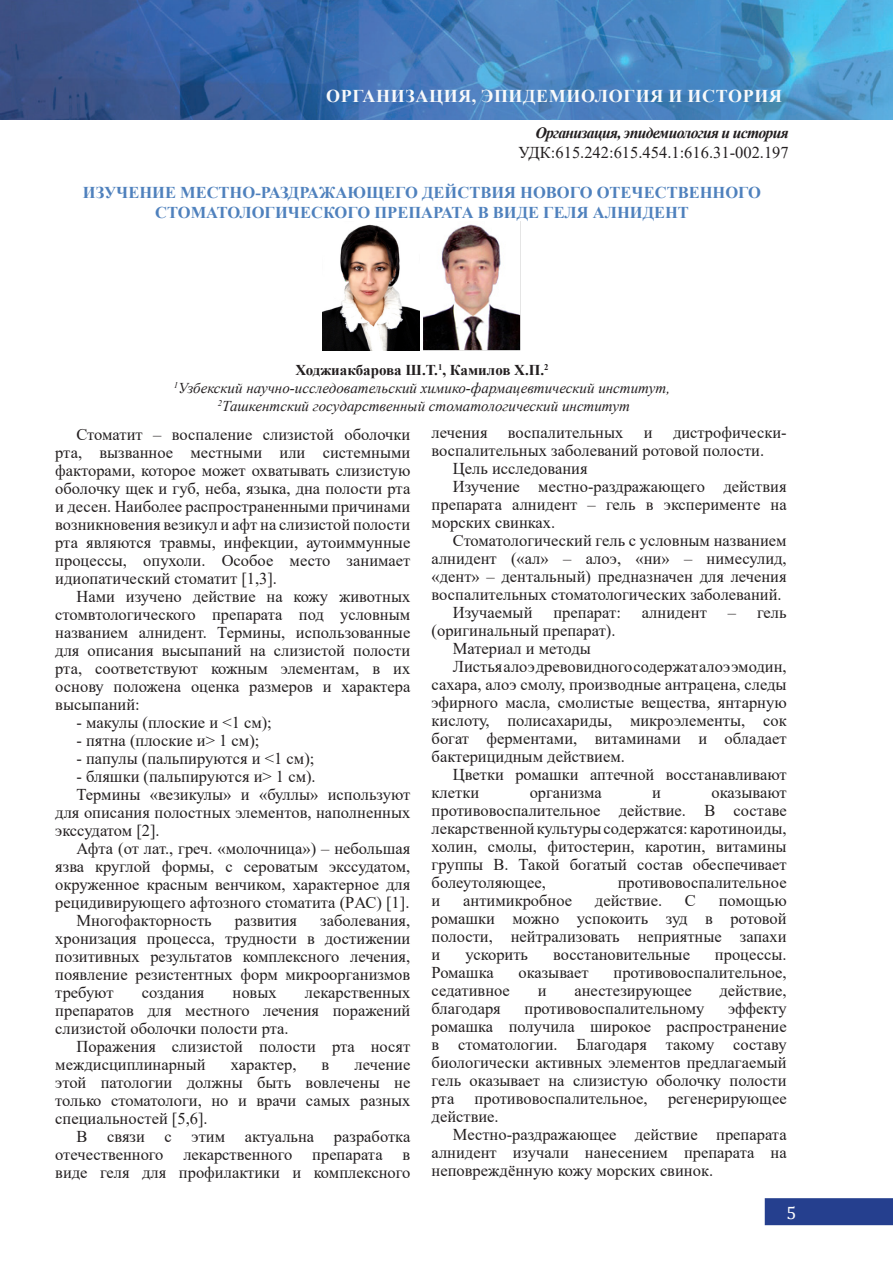
<style>
.page{position:relative;width:893px;height:1263px;background:#fff}
.page>*{position:absolute;margin:0;border:0;box-sizing:border-box;transform-origin:0 0}
.t1{font:700 18px "Times New Roman";letter-spacing:.035em;color:#f8f9fa}
.t2{font:18px "Cambria";color:#fff}
.Îñíîâíîé_òåêñò__2{font:16.5px/18px "Times New Roman";color:#231f20;text-align:justify}
.t3{font:700 16.5px/19.8px "Times New Roman";color:#4f81bd;text-align:center}
.Îñíîâíîé_òåêñò__3{font:16.5px "Times New Roman";color:#231f20}
.Îñíîâíîé_òåêñò__3-2{font:italic 700 15.75px "Times New Roman";letter-spacing:-.045em;color:#231f20}
.t4{font:italic 15px "Times New Roman";color:#231f20}
.t5{font:700 15px "Times New Roman";color:#231f20}
</style>
<div class="page">
<img style="left:0;top:0;width:893px;height:120px">
<div style="left:765px;top:1199px;width:127px;height:25px;background:#253f8e"></div>
<div style="left:765px;top:1198px;width:128px;height:27px;border:2px solid #253f8e"></div>
<img style="left:322px;top:224px;width:97px;height:126px">
<img style="left:423px;top:221px;width:98px;height:130px">
<p class="t1" style="left:326px;top:83px;width:457px">ОРГАНИЗАЦИЯ, ЭПИДЕМИОЛОГИЯ И ИСТОРИЯ</p>
<p class="Îñíîâíîé_òåêñò__3-2" style="left:535px;top:122px;width:255px">Организация, эпидемиология и история</p>
<p class="Îñíîâíîé_òåêñò__3" style="left:519px;top:141px;width:272px">УДК:615.242:615.454.1:616.31-002.197</p>
<p class="t3" style="left:83px;top:182px;width:680px">ИЗУЧЕНИЕ МЕСТНО-РАЗДРАЖАЮЩЕГО ДЕЙСТВИЯ НОВОГО ОТЕЧЕСТВЕННОГО<br>СТОМАТОЛОГИЧЕСКОГО ПРЕПАРАТА В ВИДЕ ГЕЛЯ АЛНИДЕНТ</p>
<p class="t5" style="left:295px;top:359px;width:255px">Ходжиакбарова Ш.Т.<sup>1</sup>, Камилов Х.П.<sup>2</sup></p>
<p class="t4" style="left:174px;top:377px;width:498px"><sup>1</sup>Узбекский научно-исследовательский химико-фармацевтический институт,</p>
<p class="t4" style="left:218px;top:395px;width:414px"><sup>2</sup>Ташкентский государственный стоматологический институт</p>
<p class="Îñíîâíîé_òåêñò__2" style="left:55px;top:425px;width:357px;text-indent:21px">Стоматит – воспаление слизистой оболочки рта, вызванное местными или системными факторами, которое может охватывать слизистую оболочку щек и губ, неба, языка, дна полости рта и десен. Наиболее распространенными причинами возникновения везикул и афт на слизистой полости рта являются травмы, инфекции, аутоиммунные процессы, опухоли. Особое место занимает идиопатический стоматит [1,3].</p>
<p class="Îñíîâíîé_òåêñò__2" style="left:55px;top:587px;width:357px;text-indent:21px">Нами изучено действие на кожу животных стомвтологического препарата под условным названием алнидент. Термины, использованные для описания высыпаний на слизистой полости рта, соответствуют кожным элементам, в их основу положена оценка размеров и характера высыпаний:</p>
<p class="Îñíîâíîé_òåêñò__2" style="left:77px;top:713px;width:197px">- макулы (плоские и &lt;1 см);</p>
<p class="Îñíîâíîé_òåêñò__2" style="left:77px;top:731px;width:184px">- пятна (плоские и&gt; 1 см);</p>
<p class="Îñíîâíîé_òåêñò__2" style="left:77px;top:749px;width:239px">- папулы (пальпируются и &lt;1 см);</p>
<p class="Îñíîâíîé_òåêñò__2" style="left:77px;top:767px;width:241px">- бляшки (пальпируются и&gt; 1 см).</p>
<p class="Îñíîâíîé_òåêñò__2" style="left:55px;top:785px;width:357px;text-indent:21px">Термины «везикулы» и «буллы» используют для описания полостных элементов, наполненных экссудатом [2].</p>
<p class="Îñíîâíîé_òåêñò__2" style="left:55px;top:839px;width:357px;text-indent:21px">Афта (от лат., греч. «молочница») – небольшая язва круглой формы, с сероватым экссудатом, окруженное красным венчиком, характерное для рецидивирующего афтозного стоматита (PАС) [1].</p>
<p class="Îñíîâíîé_òåêñò__2" style="left:77px;top:911px;width:137px">Многофакторность</p>
<p class="Îñíîâíîé_òåêñò__2" style="left:235px;top:911px;width:64px">развития</p>
<p class="Îñíîâíîé_òåêñò__2" style="left:432px;top:423px;width:357px">лечения воспалительных и дистрофически&shy;воспалительных заболеваний ротовой полости.</p>
<p class="Îñíîâíîé_òåêñò__2" style="left:453px;top:459px;width:136px">Цель исследования</p>
<p class="Îñíîâíîé_òåêñò__2" style="left:432px;top:477px;width:357px;text-indent:21px">Изучение местно-раздражающего действия препарата алнидент – гель в эксперименте на морских свинках.</p>
<p class="Îñíîâíîé_òåêñò__2" style="left:432px;top:531px;width:357px;text-indent:21px">Стоматологический гель с условным названием алнидент («ал» – алоэ, «ни» – нимесулид, «дент» – дентальный) предназначен для лечения воспалительных стоматологических заболеваний.</p>
<p class="Îñíîâíîé_òåêñò__2" style="left:453px;top:603px;width:81px">Изучаемый</p>
<p class="Îñíîâíîé_òåêñò__2" style="left:553px;top:603px;width:69px">препарат:</p>
<p class="Îñíîâíîé_òåêñò__2" style="left:642px;top:603px;width:67px">алнидент</p>
<p class="Îñíîâíîé_òåêñò__2" style="left:728px;top:603px;width:60px">– гель</p>
<p class="Îñíîâíîé_òåêñò__2" style="left:432px;top:621px;width:185px">(оригинальный препарат).</p>
<p class="Îñíîâíîé_òåêñò__2" style="left:453px;top:639px;width:139px">Материал и методы</p>
<p class="Îñíîâíîé_òåêñò__2" style="left:432px;top:657px;width:357px;text-indent:21px">Листья алоэ древовидного содержат алоэ эмодин, сахара, алоэ смолу, производные антрацена, следы эфирного масла, смолистые вещества, янтарную кислоту, полисахариды, микроэлементы, сок богат ферментами, витаминами и обладает бактерицидным действием.</p>
<p class="Îñíîâíîé_òåêñò__2" style="left:432px;top:765px;width:357px;text-indent:21px">Цветки ромашки аптечной восстанавливают клетки</p>
<p class="Îñíîâíîé_òåêñò__2" style="left:432px;top:783px;width:357px;text-indent:280px">оказывают противовоспалительное действие. В составе лекарственной культуры содержатся: каротиноиды, холин, смолы, фитостерин, каротин, витамины группы В. Такой богатый состав обеспечивает болеутоляющее,</p>
<p class="Îñíîâíîé_òåêñò__2" style="left:530px;top:783px;width:74px">организма</p>
<p class="Îñíîâíîé_òåêñò__2" style="left:652px;top:783px;width:10px">и</p>
<p class="Îñíîâíîé_òåêñò__2" style="left:618px;top:873px;width:171px">противовоспалительное</p>
<p class="Îñíîâíîé_òåêñò__2" style="left:432px;top:891px;width:10px">и</p>
<p class="Îñíîâíîé_òåêñò__2" style="left:463px;top:891px;width:110px">антимикробное</p>
<p class="Îñíîâíîé_òåêñò__2" style="left:595px;top:891px;width:69px">действие.</p>
<p class="Îñíîâíîé_òåêñò__2" style="left:685px;top:891px;width:13px">С</p>
<p class="Îñíîâíîé_òåêñò__2" style="left:432px;top:891px;width:357px;text-indent:287px">помощью ромашки можно успокоить зуд в ротовой полости, нейтрализовать неприятные запахи и</p>
<p class="Îñíîâíîé_òåêñò__2" style="left:55px;top:911px;width:357px;text-indent:265px">заболевания, хронизация процесса, трудности в достижении позитивных результатов комплексного лечения, появление резистентных форм микроорганизмов требуют</p>
<p class="Îñíîâíîé_òåêñò__2" style="left:465px;top:945px;width:64px">ускорить</p>
<p class="Îñíîâíîé_òåêñò__2" style="left:553px;top:945px;width:138px">восстановительные</p>
<p class="Îñíîâíîé_òåêñò__2" style="left:715px;top:945px;width:73px">процессы.</p>
<p class="Îñíîâíîé_òåêñò__2" style="left:432px;top:963px;width:64px">Ромашка</p>
<p class="Îñíîâíîé_òåêñò__2" style="left:518px;top:963px;width:72px">оказывает</p>
<p class="Îñíîâíîé_òåêñò__2" style="left:613px;top:963px;width:175px">противовоспалительное,</p>
<p class="Îñíîâíîé_òåêñò__2" style="left:432px;top:981px;width:80px">седативное</p>
<p class="Îñíîâíîé_òåêñò__2" style="left:538px;top:981px;width:10px">и</p>
<p class="Îñíîâíîé_òåêñò__2" style="left:574px;top:981px;width:119px">анестезирующее</p>
<p class="Îñíîâíîé_òåêñò__2" style="left:719px;top:981px;width:69px">действие,</p>
<p class="Îñíîâíîé_òåêñò__2" style="left:432px;top:999px;width:71px">благодаря</p>
<p class="Îñíîâíîé_òåêñò__2" style="left:524px;top:999px;width:181px">противовоспалительному</p>
<p class="Îñíîâíîé_òåêñò__2" style="left:55px;top:983px;width:357px;text-indent:250px">лекарственных препаратов для местного лечения поражений слизистой оболочки полости рта.</p>
<p class="Îñíîâíîé_òåêñò__2" style="left:55px;top:1037px;width:357px;text-indent:21px">Поражения слизистой полости рта носят междисциплинарный</p>
<p class="Îñíîâíîé_òåêñò__2" style="left:142px;top:983px;width:64px">создания</p>
<p class="Îñíîâíîé_òåêñò__2" style="left:233px;top:983px;width:46px">новых</p>
<p class="Îñíîâíîé_òåêñò__2" style="left:432px;top:999px;width:357px;text-indent:296px">эффекту ромашка получила широкое распространение в стоматологии. Благодаря такому составу биологически активных элементов предлагаемый гель оказывает на слизистую оболочку полости рта противовоспалительное, регенерирующее действие.</p>
<p class="Îñíîâíîé_òåêñò__2" style="left:432px;top:1125px;width:357px;text-indent:21px">Местно-раздражающее действие препарата алнидент изучали нанесением препарата на неповреждённую кожу морских свинок.</p>
<p class="Îñíîâíîé_òåêñò__2" style="left:55px;top:1055px;width:357px;text-indent:299px">лечение этой патологии должны быть вовлечены не только стоматологи, но и врачи самых разных специальностей [5,6].</p>
<p class="Îñíîâíîé_òåêñò__2" style="left:55px;top:1127px;width:357px;text-indent:21px">В связи с этим актуальна разработка отечественного лекарственного препарата в виде геля для профилактики и комплексного</p>
<p class="Îñíîâíîé_òåêñò__2" style="left:231px;top:1055px;width:67px">характер,</p>
<p class="Îñíîâíîé_òåêñò__2" style="left:322px;top:1055px;width:9px">в</p>
<p class="t2" style="left:787px;top:1202px;width:11px">5</p>
</div>
